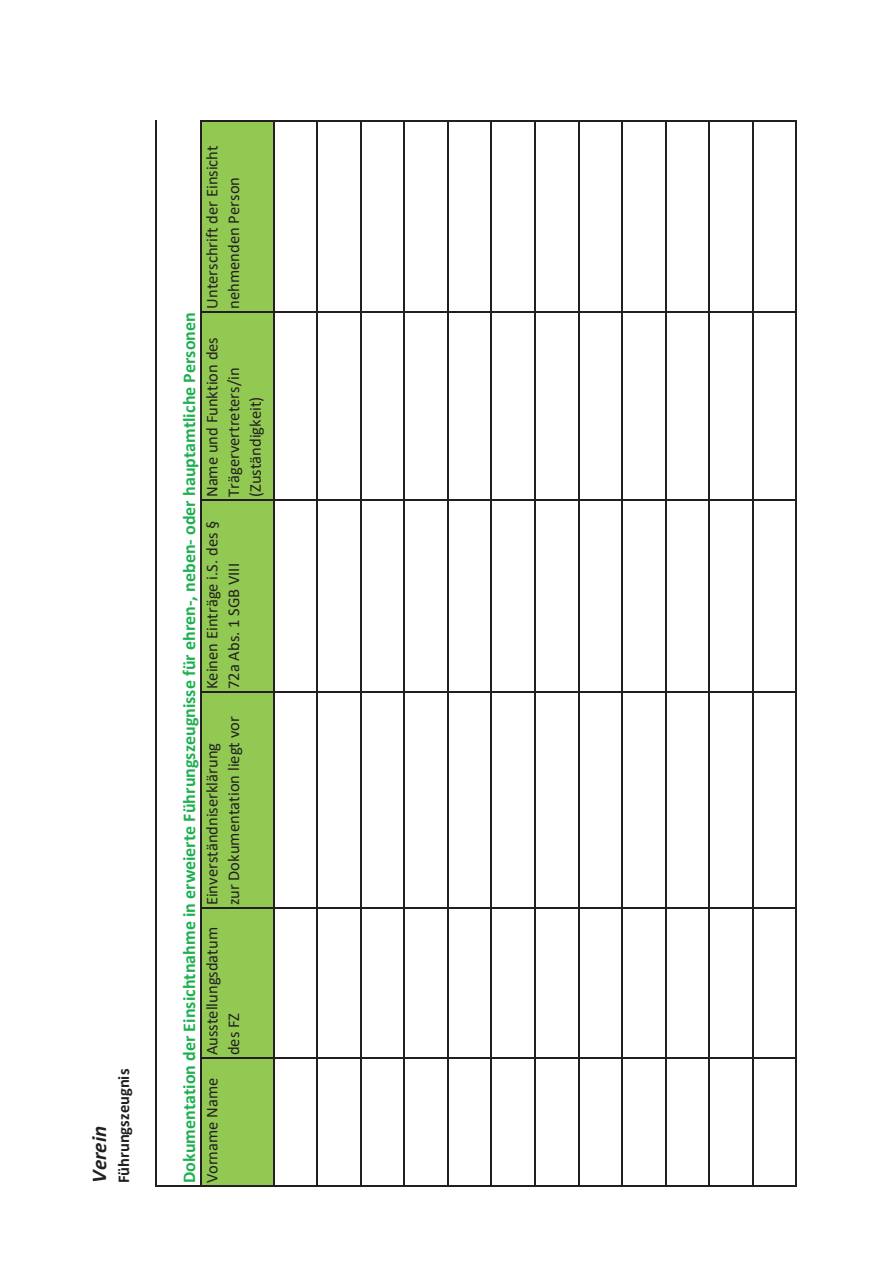
<style>
.page{position:relative;width:893px;height:1263px;background:#fff}
.page>*{position:absolute;margin:0;border:0;box-sizing:border-box;transform-origin:0 0}
.t1{font:italic 700 21px "Calibri";color:#231f20}
.t2{font:700 18px "Calibri";letter-spacing:.005em;color:#1eb050}
.t3{font:16.5px/21.6px "Calibri";color:#231f20}
.t4{font:700 16.5px "Calibri";letter-spacing:-.005em;color:#231f20}
</style>
<div class="page">
<div style="left:201px;top:120px;width:73px;height:1066px;background:#92c953"></div>
<hr style="left:155px;top:1186px;width:642px;height:1px;background:#231f20">
<hr style="left:202px;top:1057px;width:595px;height:2px;background:#231f20">
<hr style="left:202px;top:908px;width:595px;height:1px;background:#231f20">
<hr style="left:202px;top:691px;width:595px;height:2px;background:#231f20">
<hr style="left:202px;top:499px;width:595px;height:2px;background:#231f20">
<hr style="left:202px;top:311px;width:595px;height:1px;background:#231f20">
<hr style="left:202px;top:120px;width:595px;height:1px;background:#231f20">
<hr style="left:155px;top:120px;width:2px;height:1066px;background:#231f20">
<hr style="left:200px;top:120px;width:2px;height:1066px;background:#231f20">
<hr style="left:273px;top:120px;width:1px;height:1066px;background:#231f20">
<hr style="left:316px;top:120px;width:2px;height:1066px;background:#231f20">
<hr style="left:360px;top:120px;width:1px;height:1066px;background:#231f20">
<hr style="left:404px;top:120px;width:1px;height:1066px;background:#231f20">
<hr style="left:447px;top:120px;width:2px;height:1066px;background:#231f20">
<hr style="left:491px;top:120px;width:1px;height:1066px;background:#231f20">
<hr style="left:534px;top:120px;width:2px;height:1066px;background:#231f20">
<hr style="left:578px;top:120px;width:1px;height:1066px;background:#231f20">
<hr style="left:621px;top:120px;width:2px;height:1066px;background:#231f20">
<hr style="left:665px;top:120px;width:1px;height:1066px;background:#231f20">
<hr style="left:708px;top:120px;width:2px;height:1066px;background:#231f20">
<hr style="left:752px;top:120px;width:1px;height:1066px;background:#231f20">
<hr style="left:795px;top:120px;width:2px;height:1066px;background:#231f20">
<p class="t1" style="left:90px;top:1183px;width:58px;rotate:-90deg">Verein</p>
<p class="t3" style="left:202px;top:309px;width:165px;rotate:-90deg">Unterschrift der Einsicht nehmenden Person</p>
<p class="t2" style="left:182px;top:1183px;width:872px;rotate:-90deg">Dokumentation der Einsichtnahme in erweierte Führungszeugnisse für ehren-, neben- oder hauptamtliche Personen</p>
<p class="t3" style="left:202px;top:497px;width:161px;rotate:-90deg">Name und Funktion des<br>Trägervertreters/in (Zuständigkeit)</p>
<p class="t3" style="left:202px;top:689px;width:170px;rotate:-90deg">Keinen Einträge i.S. des §<br>72a Abs. 1 SGB VIII</p>
<p class="t3" style="left:202px;top:905px;width:191px;rotate:-90deg">Einverständniserklärung<br>zur Dokumentation liegt vor</p>
<p class="t3" style="left:202px;top:1055px;width:130px;rotate:-90deg">Ausstellungsdatum des FZ</p>
<p class="t4" style="left:117px;top:1183px;width:116px;rotate:-90deg">Führungszeugnis</p>
<p class="t3" style="left:202px;top:1183px;width:107px;rotate:-90deg">Vorname Name</p>
</div>
